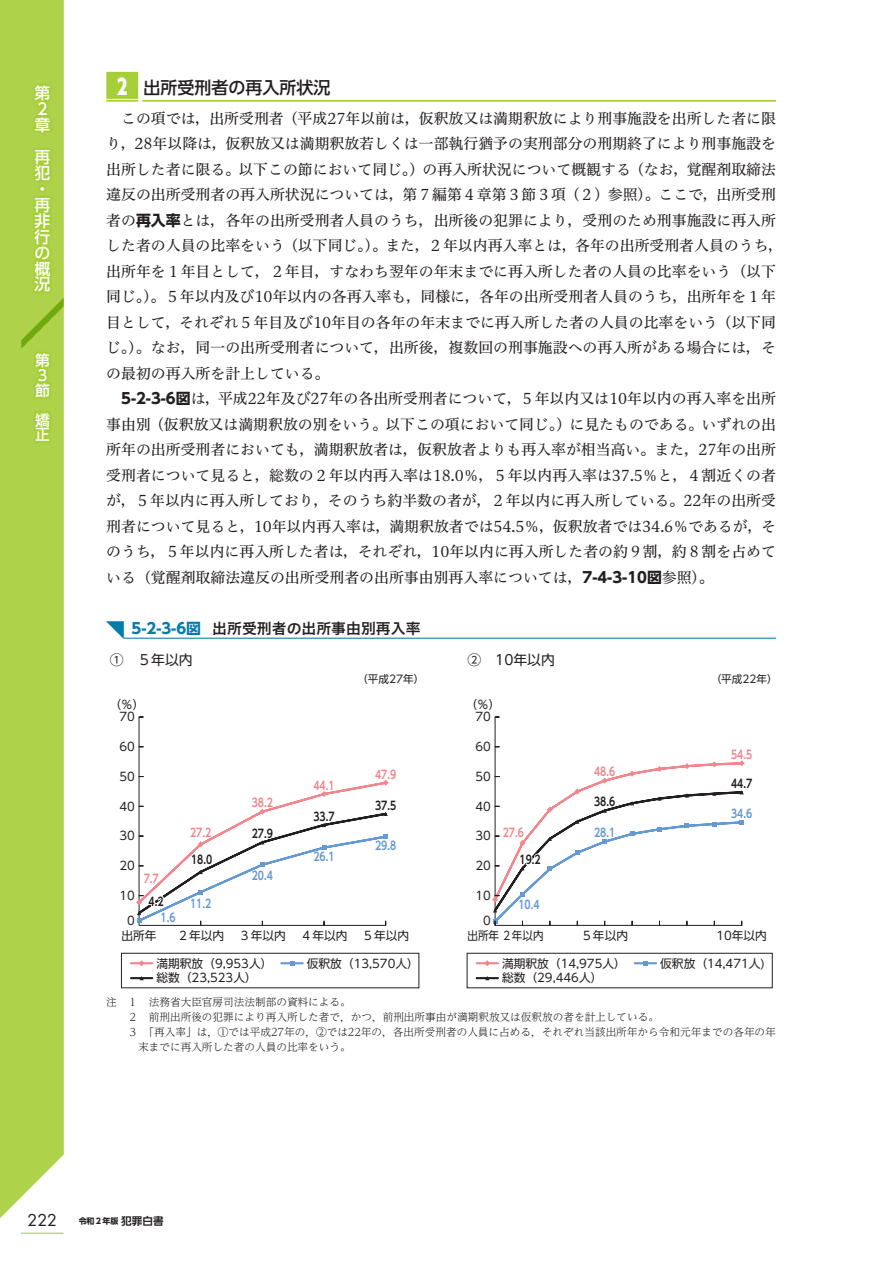
<style>
.page{position:relative;width:893px;height:1263px;background:#fff}
.page>*{position:absolute;margin:0;border:0;box-sizing:border-box;transform-origin:0 0}
.t1{font:500 16.95px "UD Shin Go Pr 6";color:#231f20}
.t2{font:500 15.9px/15.9px "UD Shin Go Pr 6";color:#fff}
.t3{font:15.9px "Futura Std";color:#231f20}
.t4{font:14.85px/25.5px "Hiragino UD Serif Std W4";color:#231f20}
.t5{font:14.85px "Hiragino UD Sans Std W6";color:#231f20}
.t6{font:500 14.85px/14.9px "UD Shin Go Pr 6";color:#fff}
.t7{font:13.8px "UD Shin Go Pr 6";color:#231f20}
.t8{font:11.7px/14.9px "UD Shin Go Pr 6";color:#231f20}
.t9{font:700 11.7px "UD Shin Go Pr 6 De";color:#231f20;scale:.8 1}
.t10{font:700 11.7px "UD Shin Go Pr 6 De";color:#6599d1;scale:.8 1}
.t11{font:700 11.7px "UD Shin Go Pr 6 De";color:#f3858d;scale:.8 1}
.t12{font:11.7px "UD Shin Go Pr 6";color:#231f20;scale:.9 1}
.t13{font:300 10.65px "UD Reimin Pr 6";color:#231f20}
.t14{font:10.65px "UD Shin Go Pr 6";color:#231f20}
.t15{font:700 7.95px "UD Shin Go Pr 6";color:#231f20}
.s1{font-family:"UD Shin Go C Ofiz Pr 6 Ult";font-weight:400;font-size:21.3px;color:#fff}
.s2{font-family:"UD Shin Go Pr 6";font-weight:700}
.s3{font-family:"UD Shin Go Pr 6";font-size:17.85px;color:#047caa}
.s4{font-family:"UD Shin Go Pr 6";font-weight:700;color:#047caa}
.s5{font-family:"UD Shin Go Pr 6 De";font-size:10.65px}
</style>
<div class="page">
<hr style="left:21px;top:1233px;width:43px;height:1px;background:#a6ce39">
<div style="left:0;top:0;width:64px;height:1219px;background:#aed24a"></div>
<svg style="left:24px;top:81px;width:30px;height:56px;background:#aad042"></svg>
<svg style="left:29px;top:146px;width:25px;height:38px"></svg>
<div style="left:38px;top:185px;width:9px;height:8px;border:4px solid #a6ce39;border-radius:50%"></div>
<svg style="left:13px;top:193px;width:51px;height:252px;background:#aacf44"></svg>
<hr style="left:142px;top:100px;width:634px;height:2px;background:#a6ce39">
<div style="left:106px;top:72px;width:32px;height:30px;background:#a6ce39"></div>
<hr style="left:106px;top:99px;width:32px;height:1px;background:#fff">
<hr style="left:124px;top:638px;width:652px;height:1px;background:#047caa">
<hr style="left:495px;top:925px;width:247px;height:1px;background:#231f20">
<hr style="left:495px;top:717px;width:1px;height:208px;background:#231f20">
<hr style="left:139px;top:925px;width:247px;height:1px;background:#231f20">
<hr style="left:139px;top:717px;width:1px;height:208px;background:#231f20">
<svg style="left:492px;top:760px;width:253px;height:165px"></svg>
<svg style="left:136px;top:776px;width:253px;height:149px"></svg>
<div style="left:121px;top:953px;width:298px;height:35px;border:1px solid #231f20"></div>
<hr style="left:131px;top:962px;width:21px;height:2px;background:#f3858d">
<svg style="left:139px;top:960px;width:6px;height:6px"></svg>
<hr style="left:131px;top:977px;width:21px;height:2px;background:#231f20">
<hr style="left:281px;top:962px;width:22px;height:2px;background:#6599d1">
<div style="left:467px;top:953px;width:305px;height:35px;border:1px solid #231f20"></div>
<hr style="left:477px;top:962px;width:21px;height:2px;background:#f3858d">
<svg style="left:484px;top:960px;width:6px;height:6px"></svg>
<hr style="left:477px;top:977px;width:21px;height:2px;background:#231f20">
<hr style="left:635px;top:962px;width:21px;height:2px;background:#6599d1">
<p class="t2" style="left:35px;top:85px;width:17px">第<br>２章</p>
<p class="t2" style="left:35px;top:148px;width:17px">再犯・再非行の概況</p>
<p class="t6" style="left:35px;top:353px;width:16px">第<br>３節</p>
<p class="t6" style="left:35px;top:412px;width:16px">矯正</p>
<p class="t1" style="left:117px;top:73px;width:215px"><span class="s1">２</span> 出所受刑者の再入所状況</p>
<p class="t4" style="left:106px;top:104px;width:679px;text-indent:15px">この項では，出所受刑者（平成27年以前は，仮釈放又は満期釈放により刑事施設を出所した者に限り，28年以降は，仮釈放又は満期釈放若しくは一部執行猶予の実刑部分の刑期終了により刑事施設を出所した者に限る。以下この節において同じ。）の再入所状況について概観する（なお，覚醒剤取締法違反の出所受刑者の再入所状況については，第７編第４章第３節３項（２）参照）。ここで，出所受刑者の<span class="s2">再入率</span>とは，各年の出所受刑者人員のうち，出所後の犯罪により，受刑のため刑事施設に再入所した者の人員の比率をいう（以下同じ。）。また，２年以内再入率とは，各年の出所受刑者人員のうち，出所年を１年目として，２年目，すなわち翌年の年末までに再入所した者の人員の比率をいう（以下同じ。）。５年以内及び10年以内の各再入率も，同様に，各年の出所受刑者人員のうち，出所年を１年目として，それぞれ５年目及び10年目の各年の年末までに再入所した者の人員の比率をいう（以下同じ。）。なお，同一の出所受刑者について，出所後，複数回の刑事施設への再入所がある場合には，その最初の再入所を計上している。</p>
<p class="t4" style="left:106px;top:385px;width:671px;text-align:justify;text-indent:15px"><span class="s2">5-2-3-6図</span>は，平成22年及び27年の各出所受刑者について，５年以内又は10年以内の再入率を出所事由別（仮釈放又は満期釈放の別をいう。以下この項において同じ。）に見たものである。いずれの出所年の出所受刑者においても，満期釈放者は，仮釈放者よりも再入率が相当高い。また，27年の出所受刑者について見ると，総数の２年以内再入率は18.0％，５年以内再入率は37.5％と，４割近くの者が，５年以内に再入所しており，そのうち約半数の者が，２年以内に再入所している。22年の出所受刑者について見ると，10年以内再入率は，満期釈放者では54.5％，仮釈放者では34.6％であるが，そのうち，５年以内に再入所した者は，それぞれ，10年以内に再入所した者の約９割，約８割を占めている（覚醒剤取締法違反の出所受刑者の出所事由別再入率については，<span class="s2">7-4-3-10図</span>参照）。</p>
<p class="t5" style="left:106px;top:617px;width:316px"><span class="s3">◥</span> <span class="s4">5-2-3-6図</span> 出所受刑者の出所事由別再入率</p>
<p class="t7" style="left:110px;top:648px;width:84px">①　５年以内</p>
<p class="t7" style="left:468px;top:648px;width:89px">②　10年以内</p>
<p class="t8" style="left:110px;top:696px;width:37px">（％）</p>
<p class="t8" style="left:466px;top:696px;width:37px">（％）</p>
<p class="t14" style="left:357px;top:671px;width:69px">（平成27年）</p>
<p class="t14" style="left:711px;top:671px;width:69px">（平成22年）</p>
<p class="t8" style="left:119px;top:709px;width:17px">70</p>
<p class="t8" style="left:475px;top:709px;width:17px">70</p>
<p class="t8" style="left:119px;top:739px;width:17px">60</p>
<p class="t8" style="left:475px;top:739px;width:17px">60</p>
<p class="t11" style="left:731px;top:745px;width:28px">54.5</p>
<p class="t8" style="left:119px;top:769px;width:17px">50</p>
<p class="t11" style="left:313px;top:776px;width:28px">44.1</p>
<p class="t11" style="left:375px;top:764px;width:28px">47.9</p>
<p class="t8" style="left:475px;top:769px;width:17px">50</p>
<p class="t11" style="left:594px;top:762px;width:28px">48.6</p>
<p class="t8" style="left:119px;top:798px;width:17px">40</p>
<p class="t8" style="left:119px;top:828px;width:17px">30</p>
<p class="t8" style="left:119px;top:858px;width:17px">20</p>
<p class="t8" style="left:119px;top:888px;width:17px">10</p>
<p class="t8" style="left:127px;top:913px;width:9px">0</p>
<p class="t11" style="left:144px;top:869px;width:20px">7.7</p>
<p class="t9" style="left:149px;top:892px;width:20px">4.2</p>
<p class="t10" style="left:160px;top:908px;width:20px">1.6</p>
<p class="t11" style="left:190px;top:823px;width:28px">27.2</p>
<p class="t9" style="left:191px;top:850px;width:28px">18.0</p>
<p class="t10" style="left:190px;top:894px;width:28px">11.2</p>
<p class="t11" style="left:252px;top:793px;width:28px">38.2</p>
<p class="t9" style="left:252px;top:824px;width:28px">27.9</p>
<p class="t10" style="left:252px;top:866px;width:28px">20.4</p>
<p class="t9" style="left:313px;top:807px;width:28px">33.7</p>
<p class="t10" style="left:313px;top:847px;width:28px">26.1</p>
<p class="t9" style="left:375px;top:796px;width:28px">37.5</p>
<p class="t10" style="left:375px;top:836px;width:28px">29.8</p>
<p class="t8" style="left:475px;top:798px;width:17px">40</p>
<p class="t8" style="left:475px;top:828px;width:17px">30</p>
<p class="t8" style="left:475px;top:858px;width:17px">20</p>
<p class="t8" style="left:475px;top:888px;width:17px">10</p>
<p class="t8" style="left:483px;top:913px;width:9px">0</p>
<p class="t11" style="left:503px;top:823px;width:28px">27.6</p>
<p class="t9" style="left:519px;top:850px;width:28px">19.2</p>
<p class="t10" style="left:518px;top:895px;width:28px">10.4</p>
<p class="t9" style="left:594px;top:792px;width:28px">38.6</p>
<p class="t10" style="left:594px;top:823px;width:28px">28.1</p>
<p class="t9" style="left:731px;top:774px;width:28px">44.7</p>
<p class="t10" style="left:731px;top:804px;width:28px">34.6</p>
<p class="t8" style="left:121px;top:928px;width:37px">出所年</p>
<p class="t8" style="left:177px;top:928px;width:48px">２年以内</p>
<p class="t8" style="left:239px;top:928px;width:48px">３年以内</p>
<p class="t8" style="left:301px;top:928px;width:48px">４年以内</p>
<p class="t8" style="left:362px;top:928px;width:48px">５年以内</p>
<p class="t12" style="left:468px;top:926px;width:63px">出所年　　</p>
<p class="t12" style="left:501px;top:926px;width:48px">２年以内</p>
<p class="t8" style="left:581px;top:928px;width:48px">５年以内</p>
<p class="t8" style="left:716px;top:928px;width:52px">10年以内</p>
<p class="t8" style="left:157px;top:955px;width:117px">満期釈放（9,953人）総数（23,523人）</p>
<p class="t8" style="left:307px;top:955px;width:113px">仮釈放（13,570人）</p>
<p class="t8" style="left:502px;top:955px;width:125px">満期釈放（14,975人）総数（29,446人）</p>
<p class="t8" style="left:660px;top:955px;width:106px">仮釈放（14,471人)</p>
<p class="t13" style="left:106px;top:993px;width:246px">注　１　法務省大臣官房司法法制部の資料による。</p>
<p class="t13" style="left:106px;top:1008px;width:554px">　　２　前刑出所後の犯罪により再入所した者で，かつ，前刑出所事由が満期釈放又は仮釈放の者を計上している。</p>
<p class="t13" style="left:106px;top:1023px;width:671px">　　３　「再入率」は，①では平成27年の，②では22年の，各出所受刑者の人員に占める，それぞれ当該出所年から令和元年までの各年の年</p>
<p class="t13" style="left:138px;top:1038px;width:214px">末までに再入所した者の人員の比率をいう。</p>
<p class="t3" style="left:28px;top:1210px;width:31px">222</p>
<p class="t15" style="left:79px;top:1214px;width:87px">令和２年版 <span class="s5">犯罪白書</span></p>
</div>
